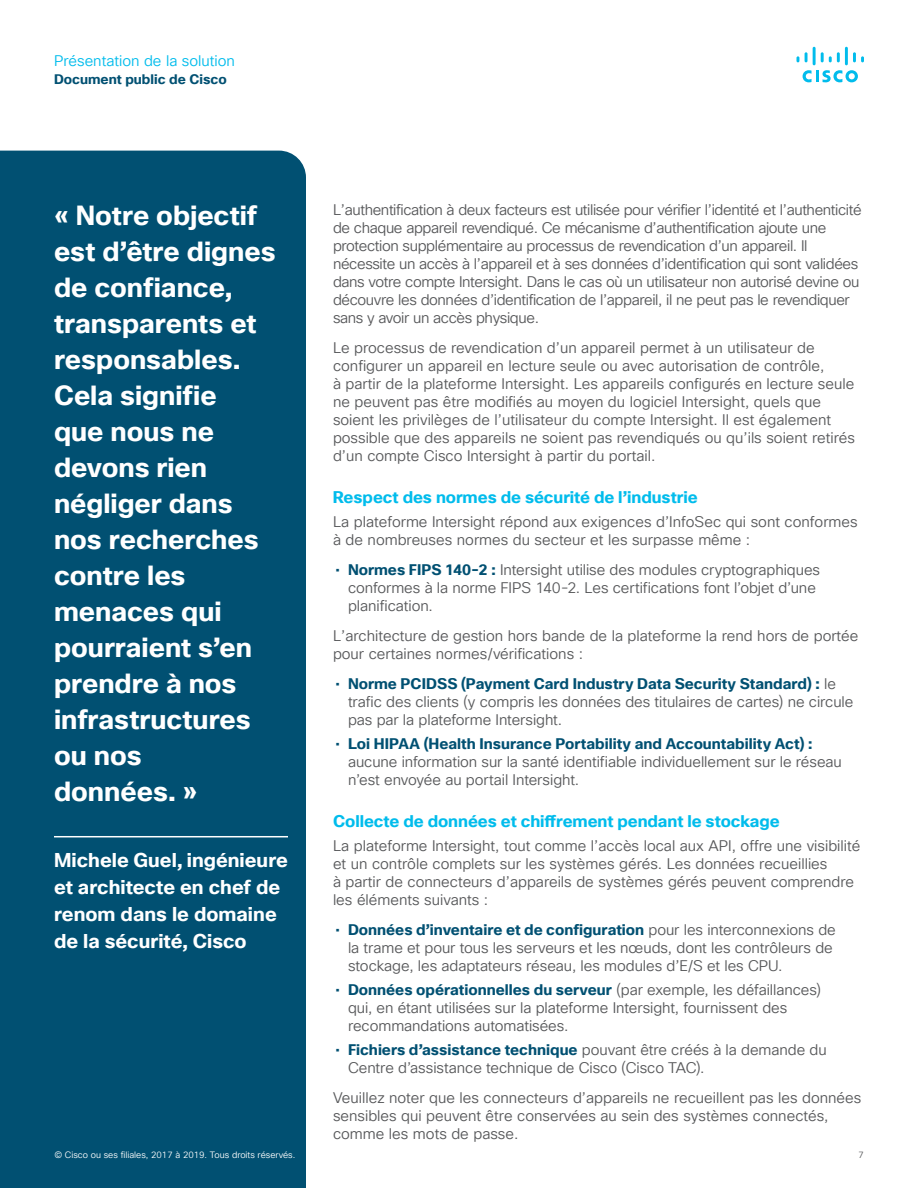
<style>
.page{position:relative;width:918px;height:1188px;background:#fff}
.page>*{position:absolute;margin:0;border:0;box-sizing:border-box;transform-origin:0 0}
.Pull_Quote_Body_Whit{font:700 27px/36px "Cisco Sans TT";color:#fff}
.Pull_Quote_Author_Na{font:700 19.5px/27px "Cisco Sans TT";color:#fff}
.Subhead3_Blue{font:700 16.5px "Cisco Sans TT";letter-spacing:-.005em;color:#01bcec}
.Body{font:15px/18px "Cisco Sans TT Light";color:#57585a}
.Body-2{font:15px/18px "Cisco Sans TT Light";letter-spacing:-.025em;color:#57585a}
.t1{font:15px "Cisco Sans TT Light";color:#01bcec}
.t2{font:700 13.5px "Cisco Sans TT";color:#015072}
.t3{font:9px "Cisco Sans TT Light";color:#fff}
.t4{font:9px "Cisco Sans TT Light";color:#57585a}
.s1{font-family:"Cisco Sans TT";color:#015072}
.s2{font-family:"Cisco Sans TT";font-weight:700;color:#015072}
</style>
<div class="page">
<svg style="left:803px;top:70px;width:55px;height:12px"></svg>
<svg style="left:797px;top:56px;width:2px;height:6px"></svg>
<svg style="left:805px;top:52px;width:3px;height:10px"></svg>
<hr style="left:813px;top:47px;width:3px;height:18px;background:#01bcec">
<svg style="left:821px;top:52px;width:19px;height:10px"></svg>
<hr style="left:845px;top:47px;width:3px;height:18px;background:#01bcec">
<svg style="left:853px;top:52px;width:11px;height:10px"></svg>
<div style="left:0;top:151px;width:306px;height:1037px;background:#015072"></div>
<hr style="left:54px;top:836px;width:234px;height:1px;background:#fff">
<p class="t1" style="left:54px;top:51px;width:183px">Présentation de la solution</p>
<p class="t2" style="left:54px;top:70px;width:174px">Document public de Cisco</p>
<p class="Pull_Quote_Body_Whit" style="left:54px;top:198px;width:223px">« Notre objectif est d’être dignes de confiance, transparents et responsables.<br>Cela signifie<br>que nous ne devons rien négliger dans nos recherches contre les menaces qui pourraient s’en prendre à nos infrastructures ou nos<br>données. »</p>
<p class="Pull_Quote_Author_Na" style="left:54px;top:848px;width:235px">Michele Guel, ingénieure et architecte en chef de renom dans le domaine de la sécurité, Cisco</p>
<p class="Body-2" style="left:333px;top:201px;width:530px">L’authentification à deux facteurs est utilisée pour vérifier l’identité et l’authenticité de chaque appareil revendiqué. Ce mécanisme d’authentification ajoute une protection supplémentaire au processus de revendication d’un appareil. Il nécessite un accès à l’appareil et à ses données d’identification qui sont validées dans votre compte Intersight. Dans le cas où un utilisateur non autorisé devine ou découvre les données d’identification de l’appareil, il ne peut pas le revendiquer sans y avoir un accès physique.</p>
<p class="Body" style="left:333px;top:339px;width:524px">Le processus de revendication d’un appareil permet à un utilisateur de configurer un appareil en lecture seule ou avec autorisation de contrôle,<br>à partir de la plateforme Intersight. Les appareils configurés en lecture seule ne peuvent pas être modifiés au moyen du logiciel Intersight, quels que soient les privilèges de l’utilisateur du compte Intersight. Il est également possible que des appareils ne soient pas revendiqués ou qu’ils soient retirés d’un compte Cisco Intersight à partir du portail.</p>
<p class="Subhead3_Blue" style="left:333px;top:487px;width:366px">Respect des normes de sécurité de l’industrie</p>
<p class="Body" style="left:333px;top:513px;width:526px">La plateforme Intersight répond aux exigences d’InfoSec qui sont conformes à de nombreuses normes du secteur et les surpasse même :</p>
<p class="Body" style="left:348px;top:561px;width:474px;text-indent:-13px"><span class="s1">•</span> <span class="s2">Normes FIPS 140-2 :</span> Intersight utilise des modules cryptographiques conformes à la norme FIPS 140-2. Les certifications font l’objet d’une planification.</p>
<p class="Body" style="left:333px;top:627px;width:527px">L’architecture de gestion hors bande de la plateforme la rend hors de portée pour certaines normes/vérifications :</p>
<p class="Body" style="left:348px;top:675px;width:507px;text-indent:-13px"><span class="s1">•</span> <span class="s2">Norme PCIDSS (Payment Card Industry Data Security Standard) :</span> le trafic des clients (y compris les données des titulaires de cartes) ne circule pas par la plateforme Intersight.</p>
<p class="Body" style="left:348px;top:735px;width:495px;text-indent:-13px"><span class="s1">•</span> <span class="s2">Loi HIPAA (Health Insurance Portability and Accountability Act) : </span>aucune information sur la santé identifiable individuellement sur le réseau n’est envoyée au portail Intersight.</p>
<p class="Subhead3_Blue" style="left:333px;top:811px;width:448px">Collecte de données et chiffrement pendant le stockage</p>
<p class="Body" style="left:333px;top:837px;width:529px">La plateforme Intersight, tout comme l’accès local aux API, offre une visibilité et un contrôle complets sur les systèmes gérés. Les données recueillies<br>à partir de connecteurs d’appareils de systèmes gérés peuvent comprendre les éléments suivants :</p>
<p class="Body" style="left:348px;top:921px;width:489px;text-indent:-13px"><span class="s1">•</span> <span class="s2">Données d’inventaire et de configuration</span> pour les interconnexions de la trame et pour tous les serveurs et les nœuds, dont les contrôleurs de stockage, les adaptateurs réseau, les modules d’E/S et les CPU.</p>
<p class="Body" style="left:348px;top:981px;width:475px;text-indent:-13px"><span class="s1">•</span> <span class="s2">Données opérationnelles du serveur</span> (par exemple, les défaillances) qui, en étant utilisées sur la plateforme Intersight, fournissent des recommandations automatisées.</p>
<p class="Body" style="left:348px;top:1041px;width:480px;text-indent:-13px"><span class="s1">•</span> <span class="s2">Fichiers d’assistance technique</span> pouvant être créés à la demande du<br>Centre d’assistance technique de Cisco (Cisco TAC).</p>
<p class="Body" style="left:333px;top:1089px;width:530px">Veuillez noter que les connecteurs d’appareils ne recueillent pas les données sensibles qui peuvent être conservées au sein des systèmes connectés, comme les mots de passe.</p>
<p class="t3" style="left:54px;top:1149px;width:242px">© Cisco ou ses filiales, 2017 à 2019. Tous droits réservés.</p>
<p class="t4" style="left:859px;top:1149px;width:7px">7</p>
</div>
